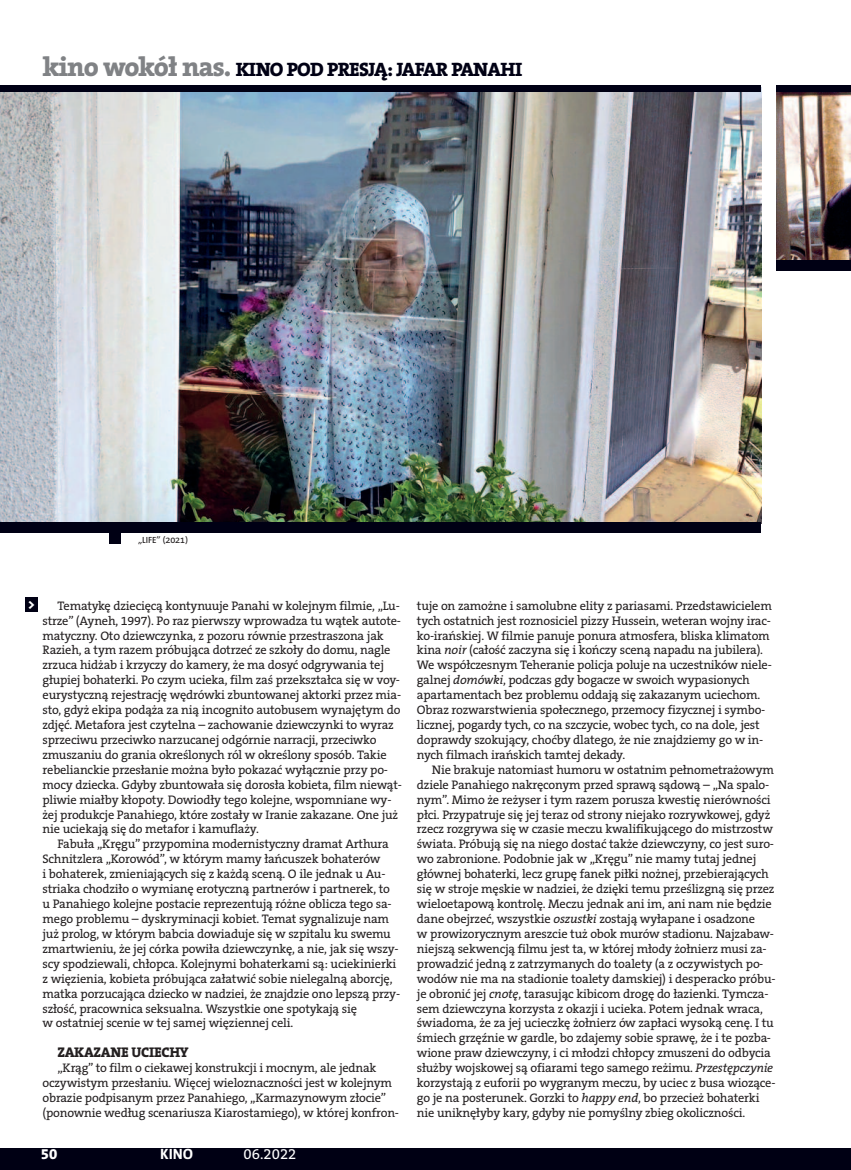
<style>
.page{position:relative;width:851px;height:1170px;background:#fff}
.page>*{position:absolute;margin:0;border:0;box-sizing:border-box;transform-origin:0 0}
.t1{font:800 19.5px "The Serif CE";letter-spacing:-.04em;color:#000014}
.t2{font:15px "The Serif CE";color:#fff}
.t3{font:700 15px "Tazzer Text East";color:#fff}
.t4{font:800 15px "The Serif CE";color:#fff}
.t5{font:800 14.1px "The Serif CE";letter-spacing:-.02em;color:#231f20}
.t6{font:800 13.5px "The Serif CE";color:#fff}
.t7{font:12.45px/14.9px "The Serif CE";letter-spacing:-.015em;color:#231f20}
.t8{font:9px "Tazzer Text East";color:#231f20}
.s1{font-size:27px;color:#808285}
.s2{font-style:italic}
</style>
<div class="page">
<img style="left:776px;top:91px;width:74px;height:169px">
<div style="left:0;top:1148px;width:850px;height:21px;background:#000014"></div>
<img style="left:0;top:91px;width:760px;height:431px">
<div style="left:25px;top:597px;width:13px;height:15px;background:#000014"></div>
<div style="left:0;top:522px;width:760px;height:10px;background:#000014"></div>
<div style="left:109px;top:532px;width:11px;height:11px;background:#000014"></div>
<div style="left:0;top:85px;width:760px;height:6px;background:#000014"></div>
<div style="left:776px;top:85px;width:74px;height:6px;background:#000014"></div>
<div style="left:776px;top:260px;width:74px;height:11px;background:#000014"></div>
<p class="t1" style="left:42px;top:59px;width:481px"><span class="s1">kino wokół nas.</span> KINO POD PRESJĄ: JAFAR PANAHI</p>
<p class="t8" style="left:138px;top:537px;width:52px">„LIFE” (2021)</p>
<p class="t7" style="left:57px;top:598px;width:344px">Tematykę dziecięcą kontynuuje Panahi w kolejnym filmie, „Lu-</p>
<p class="t7" style="left:43px;top:613px;width:360px">strze” (Ayneh, 1997). Po raz pierwszy wprowadza tu wątek autote-</p>
<p class="t7" style="left:43px;top:628px;width:342px">matyczny. Oto dziewczynka, z pozoru równie przestraszona jak</p>
<p class="t7" style="left:43px;top:643px;width:349px">Razieh, a tym razem próbująca dotrzeć ze szkoły do domu, nagle</p>
<p class="t7" style="left:43px;top:658px;width:343px">zrzuca hidżab i krzyczy do kamery, że ma dosyć odgrywania tej</p>
<p class="t7" style="left:43px;top:673px;width:359px">głupiej bohaterki. Po czym ucieka, film zaś przekształca się w voy-</p>
<p class="t7" style="left:43px;top:688px;width:360px">eurystyczną rejestrację wędrówki zbuntowanej aktorki przez mia-</p>
<p class="t7" style="left:43px;top:703px;width:359px">sto, gdyż ekipa podąża za nią incognito autobusem wynajętym do</p>
<p class="t7" style="left:43px;top:717px;width:353px">zdjęć. Metafora jest czytelna – zachowanie dziewczynki to wyraz</p>
<p class="t7" style="left:43px;top:732px;width:335px">sprzeciwu przeciwko narzucanej odgórnie narracji, przeciwko</p>
<p class="t7" style="left:43px;top:747px;width:345px">zmuszaniu do grania określonych ról w określony sposób. Takie</p>
<p class="t7" style="left:43px;top:762px;width:347px">rebelianckie przesłanie można było pokazać wyłącznie przy po-</p>
<p class="t7" style="left:43px;top:777px;width:361px">mocy dziecka. Gdyby zbuntowała się dorosła kobieta, film niewąt-</p>
<p class="t7" style="left:43px;top:792px;width:350px">pliwie miałby kłopoty. Dowiodły tego kolejne, wspomniane wy-</p>
<p class="t7" style="left:43px;top:807px;width:357px">żej produkcje Panahiego, które zostały w Iranie zakazane. One już</p>
<p class="t7" style="left:43px;top:822px;width:218px">nie uciekają się do metafor i kamuflaży.</p>
<p class="t7" style="left:57px;top:837px;width:333px">Fabuła „Kręgu” przypomina modernistyczny dramat Arthura</p>
<p class="t7" style="left:43px;top:852px;width:339px">Schnitzlera „Korowód”, w którym mamy łańcuszek bohaterów</p>
<p class="t7" style="left:43px;top:867px;width:344px">i bohaterek, zmieniających się z każdą sceną. O ile jednak u Au-</p>
<p class="t7" style="left:43px;top:881px;width:349px">striaka chodziło o wymianę erotyczną partnerów i partnerek, to</p>
<p class="t7" style="left:43px;top:896px;width:350px">u Panahiego kolejne postacie reprezentują różne oblicza tego sa-</p>
<p class="t7" style="left:43px;top:911px;width:348px">mego problemu – dyskryminacji kobiet. Temat sygnalizuje nam</p>
<p class="t7" style="left:43px;top:926px;width:350px">już prolog, w którym babcia dowiaduje się w szpitalu ku swemu</p>
<p class="t7" style="left:43px;top:941px;width:357px">zmartwieniu, że jej córka powiła dziewczynkę, a nie, jak się wszy-</p>
<p class="t7" style="left:43px;top:956px;width:355px">scy spodziewali, chłopca. Kolejnymi bohaterkami są: uciekinierki</p>
<p class="t7" style="left:43px;top:971px;width:351px">z więzienia, kobieta próbująca załatwić sobie nielegalną aborcję,</p>
<p class="t7" style="left:43px;top:986px;width:359px">matka porzucająca dziecko w nadziei, że znajdzie ono lepszą przy-</p>
<p class="t7" style="left:43px;top:1001px;width:316px">szłość, pracownica seksualna. Wszystkie one spotykają się</p>
<p class="t7" style="left:43px;top:1016px;width:252px">w ostatniej scenie w tej samej więziennej celi.</p>
<p class="t5" style="left:57px;top:1045px;width:133px">ZAKAZANE UCIECHY</p>
<p class="t7" style="left:43px;top:1060px;width:358px;text-indent:15px">„Krąg” to film o ciekawej konstrukcji i mocnym, ale jednak oczywistym przesłaniu. Więcej wieloznaczności jest w kolejnym obrazie podpisanym przez Panahiego, „Karmazynowym złocie” (ponownie według scenariusza Kiarostamiego), w której konfron-</p>
<p class="t6" style="left:28px;top:597px;width:9px">&gt;</p>
<p class="t4" style="left:41px;top:1145px;width:18px">50</p>
<p class="t3" style="left:160px;top:1148px;width:34px">KINO</p>
<p class="t2" style="left:243px;top:1145px;width:54px">06.2022</p>
<p class="t7" style="left:417px;top:598px;width:356px">tuje on zamożne i samolubne elity z pariasami. Przedstawicielem</p>
<p class="t7" style="left:417px;top:613px;width:355px">tych ostatnich jest roznosiciel pizzy Hussein, weteran wojny irac-</p>
<p class="t7" style="left:417px;top:628px;width:354px">ko-irańskiej. W filmie panuje ponura atmosfera, bliska klimatom</p>
<p class="t7" style="left:417px;top:643px;width:347px">kina <span class="s2">noir</span> (całość zaczyna się i kończy sceną napadu na jubilera).</p>
<p class="t7" style="left:417px;top:658px;width:356px">We współczesnym Teheranie policja poluje na uczestników niele-</p>
<p class="t7" style="left:417px;top:673px;width:334px">galnej <span class="s2">domówki</span>, podczas gdy bogacze w swoich wypasionych</p>
<p class="t7" style="left:417px;top:688px;width:345px">apartamentach bez problemu oddają się zakazanym uciechom.</p>
<p class="t7" style="left:417px;top:703px;width:350px">Obraz rozwarstwienia społecznego, przemocy fizycznej i symbo-</p>
<p class="t7" style="left:417px;top:717px;width:344px">licznej, pogardy tych, co na szczycie, wobec tych, co na dole, jest</p>
<p class="t7" style="left:417px;top:732px;width:348px">doprawdy szokujący, choćby dlatego, że nie znajdziemy go w in-</p>
<p class="t7" style="left:417px;top:747px;width:210px">nych filmach irańskich tamtej dekady.</p>
<p class="t7" style="left:432px;top:762px;width:344px">Nie brakuje natomiast humoru w ostatnim pełnometrażowym</p>
<p class="t7" style="left:417px;top:777px;width:354px">dziele Panahiego nakręconym przed sprawą sądową – „Na spalo-</p>
<p class="t7" style="left:417px;top:792px;width:355px">nym”. Mimo że reżyser i tym razem porusza kwestię nierówności</p>
<p class="t7" style="left:417px;top:807px;width:355px">płci. Przypatruje się jej teraz od strony niejako rozrywkowej, gdyż</p>
<p class="t7" style="left:417px;top:822px;width:357px">rzecz rozgrywa się w czasie meczu kwalifikującego do mistrzostw</p>
<p class="t7" style="left:417px;top:837px;width:358px">świata. Próbują się na niego dostać także dziewczyny, co jest suro-</p>
<p class="t7" style="left:417px;top:852px;width:341px">wo zabronione. Podobnie jak w „Kręgu” nie mamy tutaj jednej</p>
<p class="t7" style="left:417px;top:867px;width:353px">głównej bohaterki, lecz grupę fanek piłki nożnej, przebierających</p>
<p class="t7" style="left:417px;top:881px;width:359px">się w stroje męskie w nadziei, że dzięki temu prześlizgną się przez</p>
<p class="t7" style="left:417px;top:896px;width:356px">wieloetapową kontrolę. Meczu jednak ani im, ani nam nie będzie</p>
<p class="t7" style="left:417px;top:911px;width:339px">dane obejrzeć, wszystkie <span class="s2">oszustki</span> zostają wyłapane i osadzone</p>
<p class="t7" style="left:417px;top:926px;width:358px">w prowizorycznym areszcie tuż obok murów stadionu. Najzabaw-</p>
<p class="t7" style="left:417px;top:941px;width:351px">niejszą sekwencją filmu jest ta, w której młody żołnierz musi za-</p>
<p class="t7" style="left:417px;top:956px;width:348px">prowadzić jedną z zatrzymanych do toalety (a z oczywistych po-</p>
<p class="t7" style="left:417px;top:971px;width:360px">wodów nie ma na stadionie toalety damskiej) i desperacko próbu-</p>
<p class="t7" style="left:417px;top:986px;width:353px">je obronić jej <span class="s2">cnotę</span>, tarasując kibicom drogę do łazienki. Tymcza-</p>
<p class="t7" style="left:417px;top:1001px;width:347px">sem dziewczyna korzysta z okazji i ucieka. Potem jednak wraca,</p>
<p class="t7" style="left:417px;top:1016px;width:358px">świadoma, że za jej ucieczkę żołnierz ów zapłaci wysoką cenę. I tu</p>
<p class="t7" style="left:417px;top:1031px;width:355px">śmiech grzęźnie w gardle, bo zdajemy sobie sprawę, że i te pozba-</p>
<p class="t7" style="left:417px;top:1045px;width:355px">wione praw dziewczyny, i ci młodzi chłopcy zmuszeni do odbycia</p>
<p class="t7" style="left:417px;top:1060px;width:357px">służby wojskowej są ofiarami tego samego reżimu. <span class="s2">Przestępczynie</span></p>
<p class="t7" style="left:417px;top:1075px;width:360px">korzystają z euforii po wygranym meczu, by uciec z busa wiozące-</p>
<p class="t7" style="left:417px;top:1090px;width:344px">go je na posterunek. Gorzki to <span class="s2">happy end</span>, bo przecież bohaterki</p>
<p class="t7" style="left:417px;top:1105px;width:330px">nie uniknęłyby kary, gdyby nie pomyślny zbieg okoliczności.</p>
</div>
